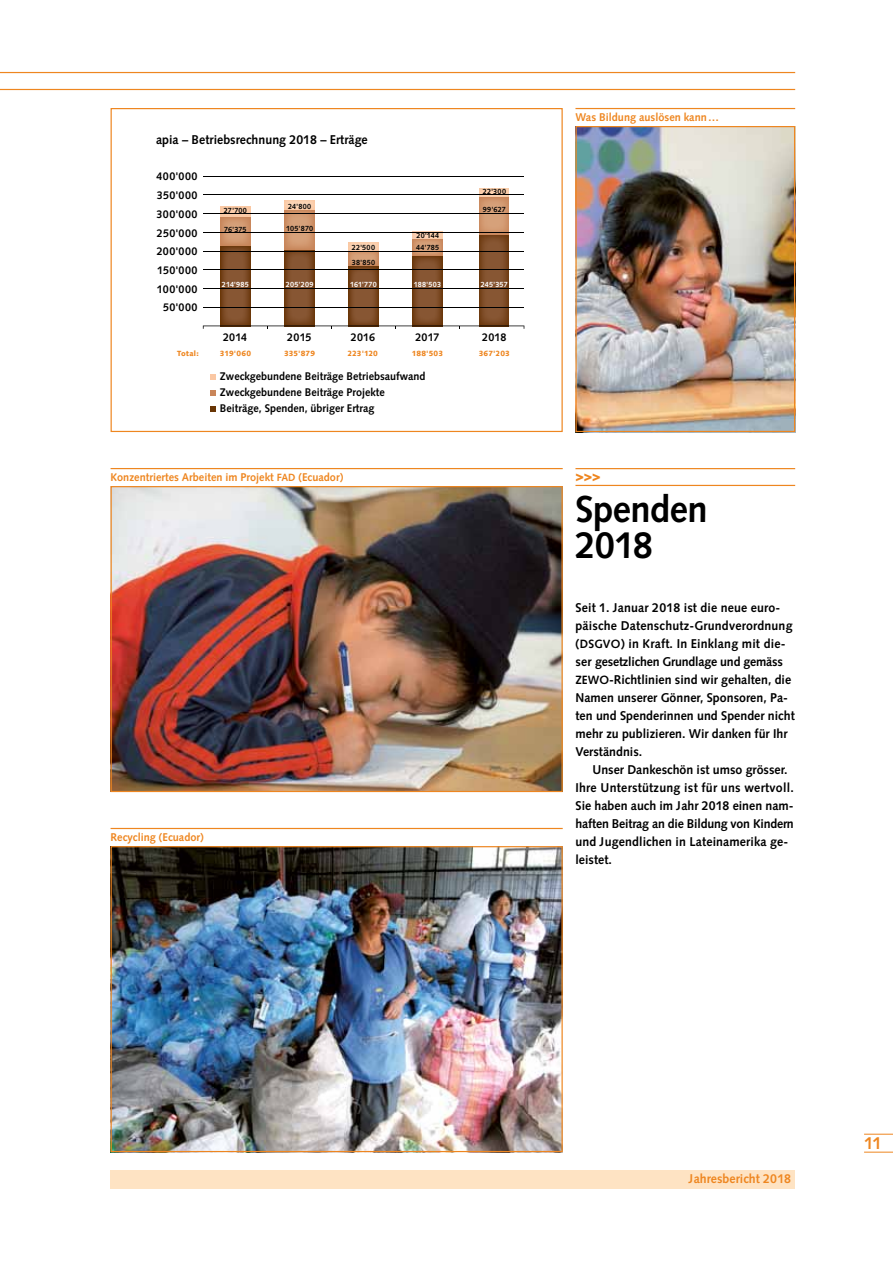
<style>
.page{position:relative;width:893px;height:1263px;background:#fff}
.page>*{position:absolute;margin:0;border:0;box-sizing:border-box;transform-origin:0 0}
.t1{font:700 37.5px/36px "Syntax";letter-spacing:-.015em;color:#000}
.t2{font:700 17.25px "Syntax";color:#ee8620}
.t3{font:900 14.25px "Syntax";color:#ee8620}
.t4{font:700 12.75px/18px "Syntax";color:#000}
.t5{font:700 12.75px "Syntax";color:#ee8620}
.t6{font:700 11.25px "Syntax";color:#ee8620}
.t7{font:700 11.1px "Syntax";color:#000}
.t8{font:700 11.1px/18.8px "Syntax";letter-spacing:.045em;color:#000;text-align:center}
.t9{font:700 7.5px "Syntax";letter-spacing:.03em;color:#000}
.t10{font:900 7.5px "Syntax";letter-spacing:.01em;color:#ee8620}
.t11{font:700 7.5px "Syntax";letter-spacing:.025em;color:#fff}
.s1{font-size:10.5px}
.s2{font-size:12px}
</style>
<div class="page">
<hr style="left:0;top:89px;width:795px;height:1px;background:#ee8620">
<hr style="left:0;top:72px;width:795px;height:1px;background:#ee8620">
<hr style="left:575px;top:485px;width:220px;height:1px;background:#ee8620">
<hr style="left:575px;top:468px;width:220px;height:1px;background:#ee8620">
<svg style="left:864px;top:1134px;width:29px;height:1px"></svg>
<svg style="left:864px;top:1152px;width:29px;height:1px"></svg>
<div style="left:111px;top:1170px;width:684px;height:18px;background:#fee3c3"></div>
<hr style="left:111px;top:468px;width:452px;height:1px;background:#ee8620">
<hr style="left:575px;top:108px;width:220px;height:1px;background:#ee8620">
<hr style="left:111px;top:828px;width:452px;height:1px;background:#ee8620">
<img style="left:113px;top:488px;width:448px;height:302px">
<div style="left:111px;top:486px;width:452px;height:306px;border:1px solid #ee8620"></div>
<img style="left:577px;top:128px;width:216px;height:302px">
<div style="left:575px;top:126px;width:220px;height:306px;border:1px solid #ee8620"></div>
<img style="left:113px;top:848px;width:448px;height:302px">
<div style="left:111px;top:846px;width:452px;height:306px;border:1px solid #ee8620"></div>
<img style="left:221px;top:246px;width:29px;height:80px">
<svg style="left:221px;top:217px;width:29px;height:29px"></svg>
<div style="left:221px;top:206px;width:29px;height:11px;background:#fac7a3"></div>
<img style="left:285px;top:249px;width:29px;height:77px">
<svg style="left:285px;top:210px;width:29px;height:39px"></svg>
<div style="left:285px;top:200px;width:29px;height:10px;background:#fcd2b2"></div>
<img style="left:349px;top:265px;width:29px;height:61px">
<svg style="left:349px;top:252px;width:29px;height:13px"></svg>
<div style="left:349px;top:242px;width:29px;height:9px;background:#fcd3b3"></div>
<img style="left:413px;top:256px;width:29px;height:70px">
<svg style="left:413px;top:239px;width:29px;height:17px"></svg>
<div style="left:413px;top:231px;width:29px;height:8px;background:#ffd2b3"></div>
<img style="left:479px;top:234px;width:30px;height:92px">
<svg style="left:479px;top:197px;width:30px;height:37px"></svg>
<div style="left:479px;top:189px;width:30px;height:8px;background:#fdd1ae"></div>
<hr style="left:203px;top:176px;width:321px;height:1px;background:#000">
<hr style="left:203px;top:194px;width:321px;height:1px;background:#000">
<hr style="left:203px;top:213px;width:321px;height:1px;background:#000">
<hr style="left:203px;top:232px;width:321px;height:1px;background:#000">
<hr style="left:203px;top:251px;width:321px;height:1px;background:#000">
<hr style="left:203px;top:269px;width:321px;height:1px;background:#000">
<hr style="left:203px;top:288px;width:321px;height:1px;background:#000">
<hr style="left:203px;top:307px;width:321px;height:1px;background:#000">
<svg style="left:203px;top:326px;width:321px;height:3px"></svg>
<svg style="left:210px;top:374px;width:6px;height:6px"></svg>
<svg style="left:210px;top:390px;width:6px;height:6px"></svg>
<svg style="left:210px;top:406px;width:6px;height:6px"></svg>
<div style="left:111px;top:108px;width:452px;height:324px;border:1px solid #ee8620"></div>
<p class="t4" style="left:156px;top:130px;width:213px">apia – Betriebsrechnung 2018 – Erträge</p>
<p class="t7" style="left:157px;top:170px;width:42px">400'000</p>
<p class="t9" style="left:224px;top:206px;width:25px">27'700</p>
<p class="t9" style="left:483px;top:187px;width:25px">22'300</p>
<p class="t8" style="left:157px;top:185px;width:42px">350'000<br>300'000<br>250'000<br>200'000<br>150'000<br>100'000<br>50'000</p>
<p class="t9" style="left:288px;top:202px;width:25px">24'800</p>
<p class="t9" style="left:483px;top:205px;width:24px">99'627</p>
<p class="t9" style="left:286px;top:224px;width:29px">105'870</p>
<p class="t9" style="left:224px;top:225px;width:24px">76'375</p>
<p class="t9" style="left:416px;top:231px;width:24px">20'144</p>
<p class="t9" style="left:352px;top:243px;width:25px">22'500</p>
<p class="t9" style="left:416px;top:243px;width:25px">44'785</p>
<p class="t9" style="left:352px;top:258px;width:25px">38'850</p>
<p class="t11" style="left:222px;top:280px;width:29px">214'985</p>
<p class="t11" style="left:286px;top:280px;width:29px">205'209</p>
<p class="t11" style="left:350px;top:280px;width:28px">161'770</p>
<p class="t11" style="left:414px;top:280px;width:29px">188'503</p>
<p class="t11" style="left:481px;top:280px;width:28px">245'357</p>
<p class="t7" style="left:223px;top:331px;width:26px">2014</p>
<p class="t7" style="left:287px;top:331px;width:26px">2015</p>
<p class="t7" style="left:351px;top:331px;width:26px">2016</p>
<p class="t7" style="left:415px;top:331px;width:26px">2017</p>
<p class="t7" style="left:482px;top:331px;width:26px">2018</p>
<p class="t10" style="left:177px;top:349px;width:23px">Total:</p>
<p class="t10" style="left:220px;top:349px;width:33px">319'060</p>
<p class="t10" style="left:284px;top:349px;width:32px">335'879</p>
<p class="t10" style="left:348px;top:349px;width:32px">223'120</p>
<p class="t10" style="left:412px;top:349px;width:33px">188'503</p>
<p class="t7" style="left:220px;top:369px;width:207px">Zweckgebundene Beiträge Betriebsaufwand</p>
<p class="t7" style="left:220px;top:402px;width:156px">Beiträge, Spenden, übriger Ertrag</p>
<p class="t7" style="left:220px;top:386px;width:166px">Zweckgebundene Beiträge Projekte</p>
<p class="t6" style="left:111px;top:470px;width:234px">Konzentriertes Arbeiten im Projekt <span class="s1">FAD</span> (Ecuador)</p>
<p class="t10" style="left:479px;top:349px;width:33px">367'203</p>
<p class="t6" style="left:111px;top:830px;width:95px">Recycling (Ecuador)</p>
<p class="t6" style="left:575px;top:110px;width:145px">Was Bildung auslösen kann…</p>
<p class="t3" style="left:575px;top:467px;width:27px">&gt;&gt;&gt;</p>
<h1 class="t1" style="left:575px;top:491px;width:134px">Spenden<br>2018</h1>
<p class="t4" style="left:575px;top:599px;width:221px">Seit 1. Januar 2018 ist die neue euro&shy;päische Datenschutz-Grundverordnung (<span class="s2">DSGVO</span>) in Kraft. In Einklang mit die&shy;ser gesetzlichen Grundlage und gemäss <span class="s2">ZEWO</span>-Richtlinien sind wir gehalten, die Namen unserer Gönner, Sponsoren, Pa&shy;ten und Spenderinnen und Spender nicht mehr zu publizieren. Wir danken für Ihr Verständnis.</p>
<p class="t4" style="left:575px;top:761px;width:220px;text-indent:17px">Unser Dankeschön ist umso grösser.<br>Ihre Unterstützung ist für uns wertvoll.<br>Sie haben auch im Jahr 2018 einen nam&shy;haften Beitrag an die Bildung von Kindern und Jugendlichen in Lateinamerika ge&shy;leistet.</p>
<p class="t5" style="left:689px;top:1171px;width:104px">Jahresbericht 2018</p>
<h2 class="t2" style="left:864px;top:1133px;width:19px">11</h2>
</div>
